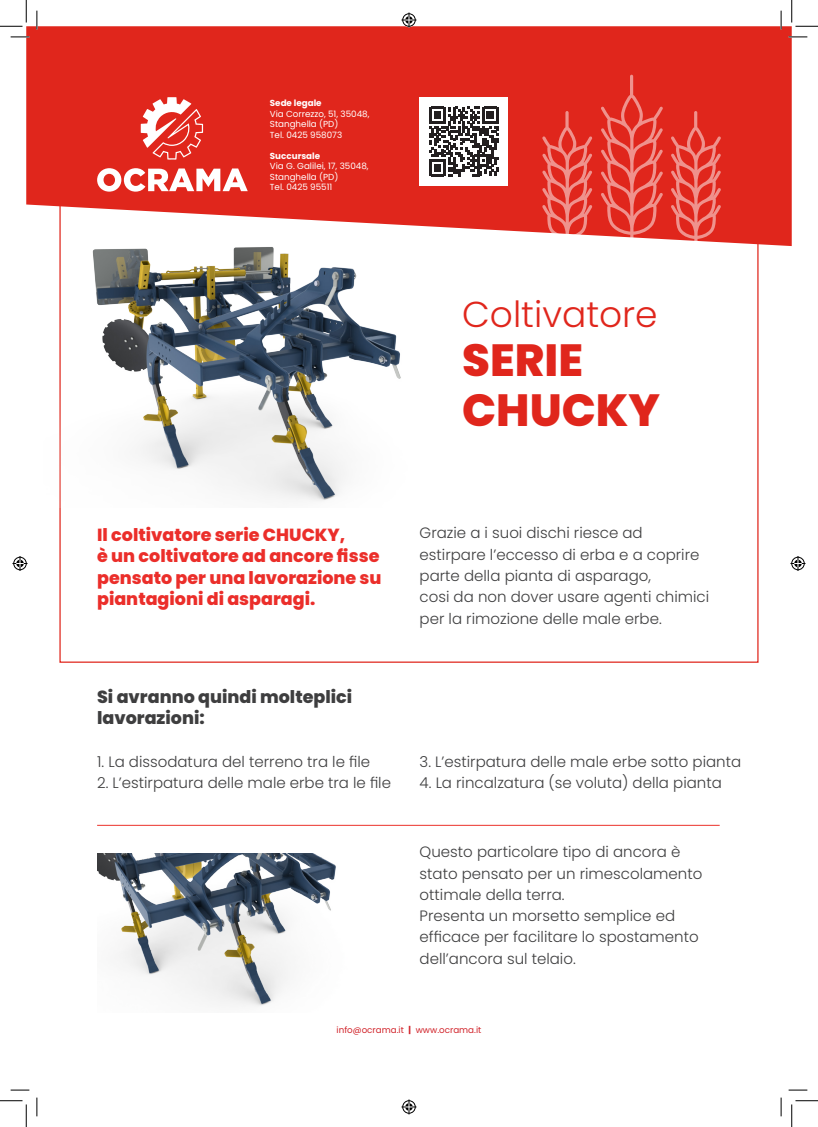
<style>
.page{position:relative;width:818px;height:1127px;background:#fff}
.page>*{position:absolute;margin:0;border:0;box-sizing:border-box;transform-origin:0 0}
.t1{font:800 45px "Poppins";color:#e0261c}
.t2{font:300 36px "Poppins";color:#e0261c}
.t3{font:800 17.5px/21.2px "Poppins";color:#eb2e2a;text-align:justify}
.t4{font:800 17.5px/21.2px "Poppins";color:#3e3e3f}
.t5{font:300 15px/21.2px "Poppins";color:#3e3e3f}
.t6{font:8.75px "Poppins";color:#fff}
.t7{font:8.75px "Poppins";color:#d1232a}
.t8{font:700 8.75px "Poppins";color:#fff}
.s1{font-weight:700}
</style>
<div class="page">
<img style="left:59px;top:246px;width:342px;height:261px">
<hr style="left:97px;top:824px;width:623px;height:1px;background:#eb3029">
<img style="left:97px;top:853px;width:239px;height:153px">
<svg style="left:26px;top:26px;width:766px;height:220px;background:#e33e35"></svg>
<svg style="left:97px;top:168px;width:151px;height:23px"></svg>
<svg style="left:141px;top:97px;width:62px;height:62px"></svg>
<div style="left:420px;top:97px;width:88px;height:89px;background:#fff"></div>
<svg style="left:429px;top:107px;width:70px;height:69px"></svg>
<svg style="left:542px;top:111px;width:50px;height:135px;background:#e75951"></svg>
<svg style="left:601px;top:75px;width:62px;height:171px;background:#e54c44"></svg>
<svg style="left:671px;top:111px;width:50px;height:135px;background:#e54f47"></svg>
<svg style="left:11px;top:36px;width:18px;height:2px"></svg>
<svg style="left:788px;top:36px;width:19px;height:2px"></svg>
<svg style="left:11px;top:1089px;width:18px;height:1px"></svg>
<svg style="left:788px;top:1089px;width:19px;height:1px"></svg>
<svg style="left:36px;top:11px;width:2px;height:18px"></svg>
<svg style="left:36px;top:1097px;width:2px;height:18px"></svg>
<svg style="left:780px;top:11px;width:2px;height:18px"></svg>
<svg style="left:780px;top:1097px;width:2px;height:18px"></svg>
<svg style="left:0;top:0;width:27px;height:27px"></svg>
<svg style="left:0;top:1100px;width:27px;height:26px"></svg>
<svg style="left:791px;top:0;width:27px;height:27px"></svg>
<svg style="left:791px;top:1100px;width:27px;height:26px"></svg>
<svg style="left:401px;top:13px;width:15px;height:15px"></svg>
<svg style="left:401px;top:1099px;width:15px;height:15px"></svg>
<svg style="left:13px;top:556px;width:15px;height:15px"></svg>
<svg style="left:790px;top:556px;width:15px;height:15px"></svg>
<p class="t8" style="left:270px;top:98px;width:53px">Sede legale</p>
<p class="t6" style="left:270px;top:109px;width:101px">Via Correzzo, 51, 35048,</p>
<p class="t6" style="left:270px;top:119px;width:70px">Stanghella (PD)</p>
<p class="t6" style="left:270px;top:130px;width:74px">Tel. 0425 958073</p>
<p class="t8" style="left:270px;top:151px;width:52px">Succursale</p>
<p class="t6" style="left:270px;top:161px;width:100px">Via G. Galilei, 17, 35048,</p>
<p class="t6" style="left:270px;top:172px;width:70px">Stanghella (PD)</p>
<p class="t6" style="left:270px;top:182px;width:64px">Tel. 0425 95511</p>
<p class="t2" style="left:462px;top:293px;width:197px">Coltivatore</p>
<p class="t1" style="left:462px;top:334px;width:122px">SERIE</p>
<p class="t1" style="left:462px;top:384px;width:199px">CHUCKY</p>
<p class="t3" style="left:97px;top:524px;width:250px">Il coltivatore serie CHUCKY,</p>
<p class="t3" style="left:97px;top:545px;width:286px">è un coltivatore ad ancore fisse pensato per una lavorazione su piantagioni di asparagi.</p>
<p class="t4" style="left:97px;top:686px;width:257px">Si avranno quindi molteplici lavorazioni:</p>
<p class="t5" style="left:97px;top:750px;width:274px">1. La dissodatura del terreno tra le file</p>
<p class="t5" style="left:97px;top:771px;width:295px">2. L’estirpatura delle male erbe tra le file</p>
<p class="t5" style="left:420px;top:522px;width:225px">Grazie a i suoi dischi riesce ad</p>
<p class="t5" style="left:420px;top:544px;width:281px">estirpare l’eccesso di erba e a coprire parte della pianta di asparago,</p>
<p class="t5" style="left:420px;top:586px;width:291px">cosi da non dover usare agenti chimici per la rimozione delle male erbe.</p>
<p class="t5" style="left:420px;top:750px;width:323px">3. L’estirpatura delle male erbe sotto pianta</p>
<p class="t5" style="left:420px;top:771px;width:304px">4. La rincalzatura (se voluta) della pianta</p>
<p class="t5" style="left:420px;top:841px;width:284px">Questo particolare tipo di ancora è stato pensato per un rimescolamento ottimale della terra.</p>
<p class="t5" style="left:420px;top:905px;width:281px">Presenta un morsetto semplice ed efficace per facilitare lo spostamento dell’ancora sul telaio.</p>
<p class="t7" style="left:337px;top:1024px;width:146px">info@ocrama.it <span class="s1">|</span> www.ocrama.it</p>
</div>
